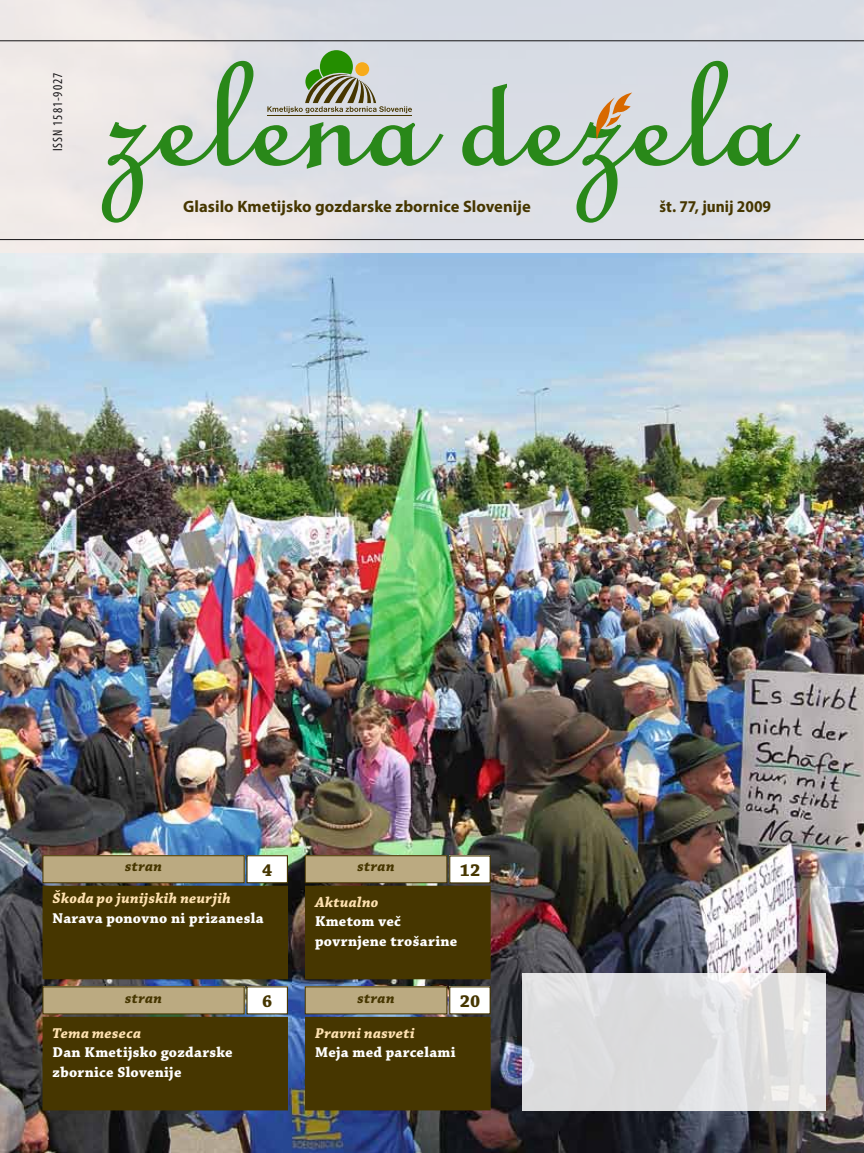
<style>
.page{position:relative;width:864px;height:1153px;background:#fff}
.page>*{position:absolute;margin:0;border:0;box-sizing:border-box;transform-origin:0 0}
.t1{font:700 18px "Chaparral Pro";color:#463600}
.t2{font:700 16.5px "Myriad Pro";color:#463600}
.t3{font:700 semi-condensed 16.5px "Myriad Pro";color:#463600}
.t4{font:700 15px/19.5px "Chaparral Pro";letter-spacing:.015em;color:#fff}
.t5{font:italic 700 15px "Chaparral Pro";letter-spacing:.025em;color:#ffe2b1}
.t6{font:italic 700 15px "Chaparral Pro";letter-spacing:.025em;color:#463600}
.t7{font:condensed 13.5px "Myriad Pro";letter-spacing:.075em;color:#141315}
</style>
<div class="page">
<img style="left:0;top:253px;width:863px;height:899px">
<svg style="left:522px;top:972px;width:303px;height:138px;background:#dfdfe0"></svg>
<svg style="left:0;top:0;width:863px;height:253px;background:#e1e1e5"></svg>
<hr style="left:0;top:40px;width:863px;height:1px;background:#141315">
<hr style="left:0;top:239px;width:863px;height:1px;background:#141315">
<div style="left:43px;top:1017px;width:244px;height:92px;background:#463600"></div>
<div style="left:43px;top:1016px;width:245px;height:94px;border:2px solid #463600"></div>
<div style="left:43px;top:886px;width:244px;height:92px;background:#463600"></div>
<div style="left:43px;top:885px;width:245px;height:94px;border:2px solid #463600"></div>
<div style="left:43px;top:986px;width:201px;height:27px;background:#bbaa81"></div>
<div style="left:43px;top:986px;width:201px;height:28px;border:1px solid #463600"></div>
<div style="left:43px;top:855px;width:201px;height:27px;background:#bbaa81"></div>
<div style="left:43px;top:855px;width:201px;height:28px;border:1px solid #463600"></div>
<div style="left:247px;top:986px;width:40px;height:27px;background:#fff"></div>
<div style="left:246px;top:986px;width:42px;height:28px;border:1px solid #463600"></div>
<div style="left:247px;top:855px;width:40px;height:27px;background:#fff"></div>
<div style="left:246px;top:855px;width:42px;height:28px;border:1px solid #463600"></div>
<div style="left:305px;top:1017px;width:184px;height:92px;background:#463600"></div>
<div style="left:305px;top:1016px;width:185px;height:94px;border:2px solid #463600"></div>
<div style="left:305px;top:886px;width:184px;height:92px;background:#463600"></div>
<div style="left:305px;top:885px;width:185px;height:94px;border:2px solid #463600"></div>
<div style="left:305px;top:986px;width:141px;height:27px;background:#bbaa81"></div>
<div style="left:305px;top:986px;width:142px;height:28px;border:1px solid #463600"></div>
<div style="left:305px;top:855px;width:141px;height:27px;background:#bbaa81"></div>
<div style="left:305px;top:855px;width:142px;height:28px;border:1px solid #463600"></div>
<div style="left:449px;top:986px;width:41px;height:27px;background:#fff"></div>
<div style="left:449px;top:855px;width:41px;height:27px;background:#fff"></div>
<svg style="left:461px;top:60px;width:339px;height:164px;background:#c3d1c8"></svg>
<svg style="left:101px;top:50px;width:344px;height:174px;background:#c4d1c3"></svg>
<p class="t7" style="left:50px;top:151px;width:80px;rotate:-90deg">ISSN 1581-9027</p>
<p class="t2" style="left:183px;top:197px;width:349px">Glasilo Kmetijsko gozdarske zbornice Slovenije</p>
<p class="t3" style="left:659px;top:197px;width:113px">št. 77, junij 2009</p>
<p class="t6" style="left:125px;top:857px;width:39px">stran</p>
<p class="t1" style="left:262px;top:859px;width:12px">4</p>
<p class="t6" style="left:357px;top:857px;width:39px">stran</p>
<p class="t1" style="left:459px;top:859px;width:22px">12</p>
<p class="t5" style="left:53px;top:889px;width:180px">Škoda po junijskih neurjih</p>
<p class="t4" style="left:53px;top:908px;width:212px">Narava ponovno ni prizanesla</p>
<p class="t5" style="left:315px;top:893px;width:65px">Aktualno</p>
<p class="t4" style="left:315px;top:912px;width:144px">Kmetom več povrnjene trošarine</p>
<p class="t6" style="left:125px;top:988px;width:39px">stran</p>
<p class="t1" style="left:262px;top:990px;width:12px">6</p>
<p class="t6" style="left:357px;top:988px;width:39px">stran</p>
<p class="t1" style="left:459px;top:990px;width:22px">20</p>
<p class="t5" style="left:53px;top:1024px;width:90px">Tema meseca</p>
<p class="t4" style="left:53px;top:1043px;width:182px">Dan Kmetijsko gozdarske zbornice Slovenije</p>
<p class="t5" style="left:315px;top:1024px;width:101px">Pravni nasveti</p>
<p class="t4" style="left:315px;top:1043px;width:142px">Meja med parcelami</p>
</div>
